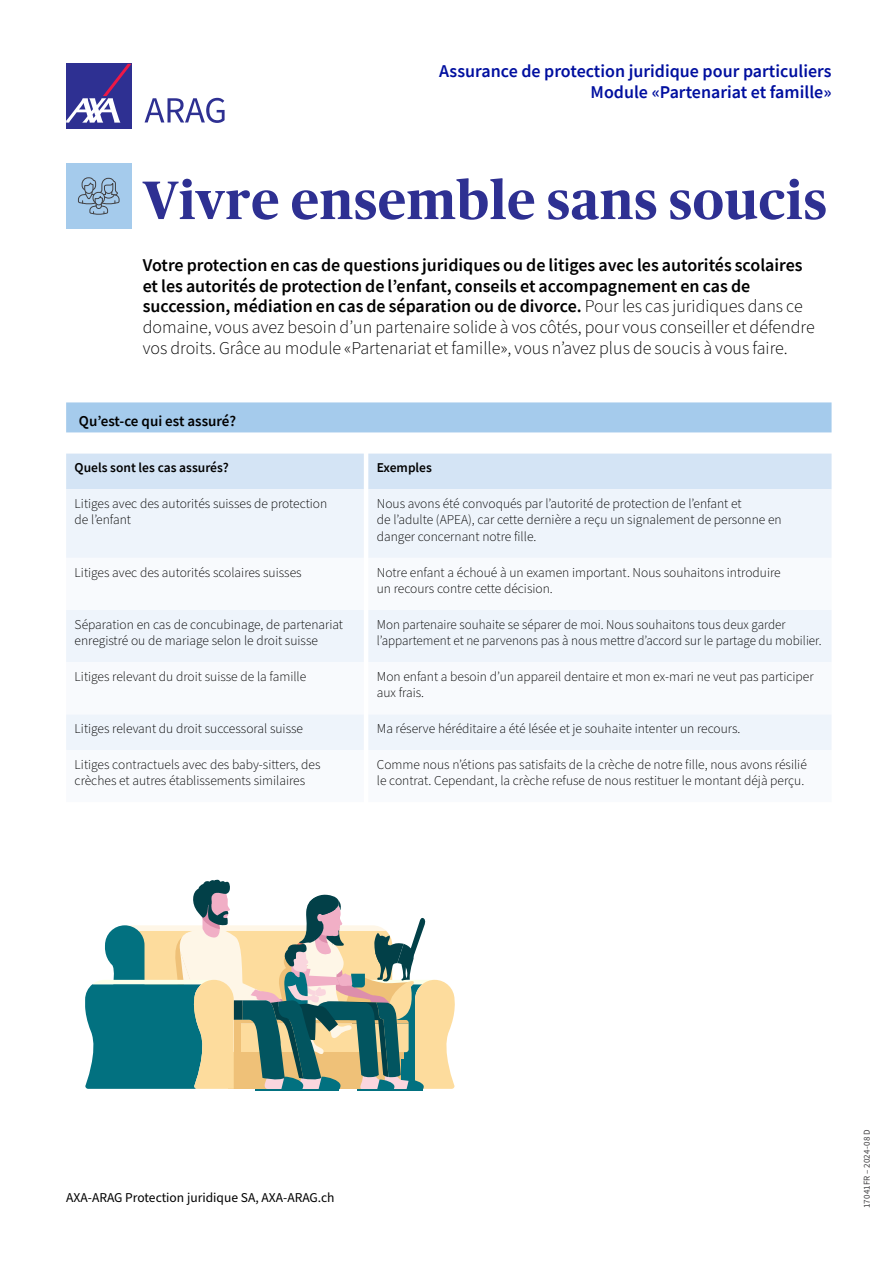
<style>
.page{position:relative;width:893px;height:1263px;background:#fff}
.page>*{position:absolute;margin:0;border:0;box-sizing:border-box;transform-origin:0 0}
.t1{font:700 54px "Publico Headline";letter-spacing:.02em;color:#2e3092}
.t2{font:600 18px/20.7px "Source Sans Pro";color:#000}
.t3{font:600 18px/20.7px "Source Sans Pro";color:#000f9f;text-align:right}
.t4{font:600 15px "Source Sans Pro";color:#000}
.t5{font:300 13.5px/16.5px "Source Sans Pro";color:#000}
.t6{font:13.5px "Source Sans Pro";color:#000}
.t7{font:600 13.5px "Source Sans Pro";color:#000}
.t8{font:9px "Source Sans Pro";letter-spacing:.01em;color:#414042}
.s1{font-weight:300}
</style>
<div class="page">
<div style="left:66px;top:402px;width:766px;height:30px;background:#a5cbec"></div>
<div style="left:66px;top:454px;width:766px;height:35px;background:#d4e4f5"></div>
<div style="left:66px;top:489px;width:766px;height:69px;background:#eef4fb"></div>
<svg style="left:66px;top:610px;width:765px;height:140px;fill:#eef4fb"></svg>
<div style="left:66px;top:163px;width:65px;height:66px;background:#a5cbec"></div>
<svg style="left:78px;top:177px;width:42px;height:38px"></svg>
<div style="left:66px;top:64px;width:65px;height:65px;background:#2e3092"></div>
<svg style="left:66px;top:64px;width:65px;height:59px"></svg>
<svg style="left:145px;top:98px;width:80px;height:25px"></svg>
<svg style="left:85px;top:880px;width:370px;height:211px"></svg>
<h2 class="t3" style="left:439px;top:61px;width:394px">Assurance de protection juridique pour particuliers<br>Module «Partenariat et famille»</h2>
<h1 class="t1" style="left:143px;top:161px;width:685px">Vivre ensemble sans soucis</h1>
<p class="t2" style="left:143px;top:254px;width:674px">Votre protection en cas de questions juridiques ou de litiges avec les autorités scolaires et les autorités de protection de l’enfant, conseils et accompagnement en cas de succession, médiation en cas de séparation ou de divorce. <span class="s1">Pour les cas juridiques dans ce domaine, vous avez besoin d’un partenaire solide à vos côtés, pour vous conseiller et défendre vos droits. Grâce au module «Partenariat et famille», vous n’avez plus de soucis à vous faire.</span></p>
<p class="t4" style="left:79px;top:411px;width:159px">Qu’est-ce qui est assuré?</p>
<p class="t7" style="left:75px;top:459px;width:156px">Quels sont les cas assurés?</p>
<p class="t7" style="left:377px;top:459px;width:57px">Exemples</p>
<p class="t5" style="left:75px;top:496px;width:254px">Litiges avec des autorités suisses de protection de l’enfant</p>
<p class="t5" style="left:377px;top:496px;width:406px">Nous avons été convoqués par l’autorité de protection de l’enfant et<br>de l’adulte (APEA), car cette dernière a reçu un signalement de personne en danger concernant notre fille.</p>
<p class="t5" style="left:75px;top:564px;width:228px">Litiges avec des autorités scolaires suisses</p>
<p class="t5" style="left:377px;top:564px;width:405px">Notre enfant a échoué à un examen important. Nous souhaitons introduire un recours contre cette décision.</p>
<p class="t5" style="left:75px;top:616px;width:270px">Séparation en cas de concubinage, de partenariat enregistré ou de mariage selon le droit suisse</p>
<p class="t5" style="left:377px;top:616px;width:446px">Mon partenaire souhaite se séparer de moi. Nous souhaitons tous deux garder l’appartement et ne parvenons pas à nous mettre d’accord sur le partage du mobilier.</p>
<p class="t5" style="left:75px;top:668px;width:233px">Litiges relevant du droit suisse de la famille</p>
<p class="t5" style="left:377px;top:668px;width:438px">Mon enfant a besoin d’un appareil dentaire et mon ex-mari ne veut pas participer aux frais.</p>
<p class="t5" style="left:75px;top:721px;width:230px">Litiges relevant du droit successoral suisse</p>
<p class="t5" style="left:377px;top:721px;width:365px">Ma réserve héréditaire a été lésée et je souhaite intenter un recours.</p>
<p class="t5" style="left:75px;top:756px;width:247px">Litiges contractuels avec des baby-sitters, des crèches et autres établissements similaires</p>
<p class="t5" style="left:377px;top:756px;width:431px">Comme nous n’étions pas satisfaits de la crèche de notre fille, nous avons résilié le contrat. Cependant, la crèche refuse de nous restituer le montant déjà perçu.</p>
<p class="t6" style="left:66px;top:1189px;width:270px">AXA-ARAG Protection juridique SA, AXA-ARAG.ch</p>
<p class="t8" style="left:861px;top:1208px;width:80px;rotate:-90deg">17041FR – 2024-08 D</p>
</div>
